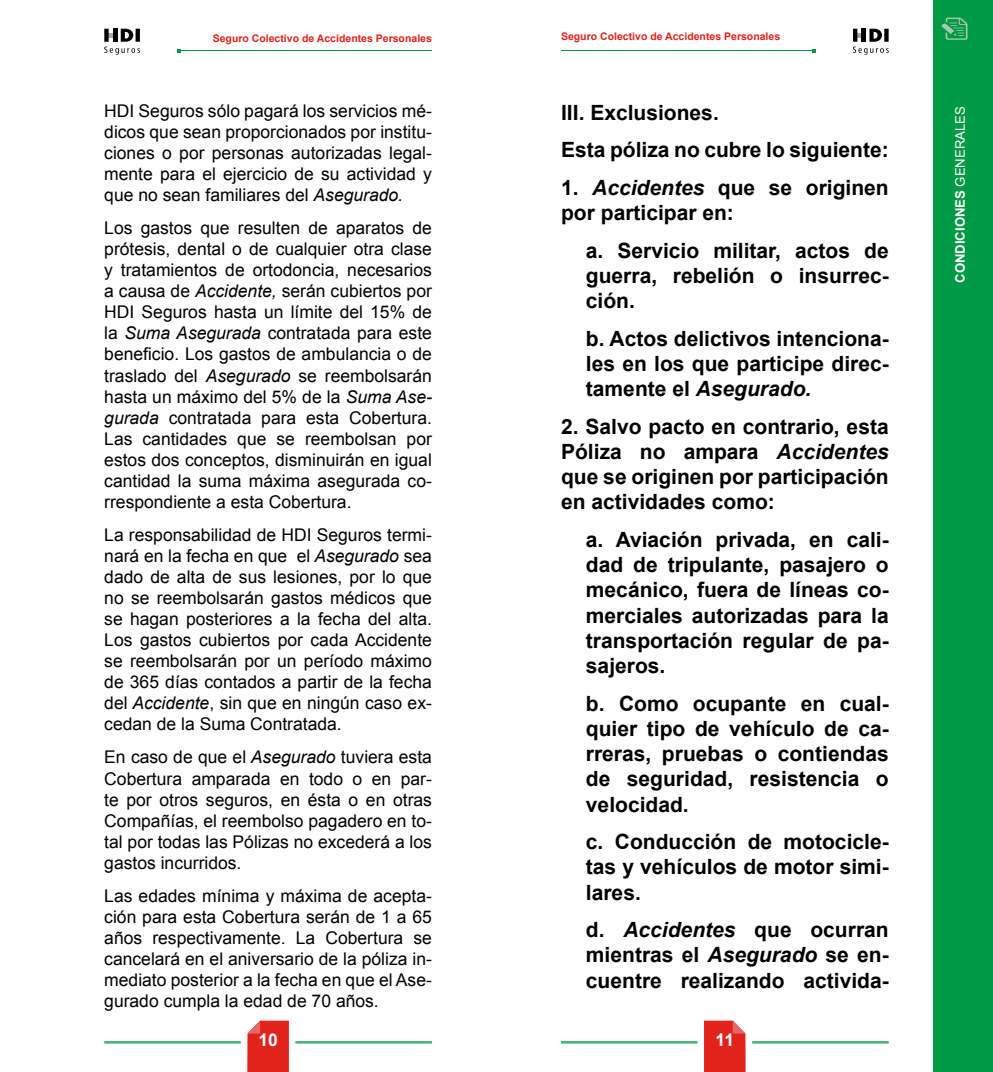
<style>
.page{position:relative;width:993px;height:1072px;background:#fff}
.page>*{position:absolute;margin:0;border:0;box-sizing:border-box;transform-origin:0 0}
.t1{font:700 21px/25.2px "Arial";color:#000;text-align:justify}
.t2{font:17.5px/21px "Arial";color:#000;text-align:justify}
.t3{font:700 17.5px "Arial";color:#fff}
.t4{font:700 13.12px "Arial";color:#fff}
.t5{font:700 10.5px "Arial";color:#e2231b}
.s1{font-style:italic}
.s2{font-weight:400}
</style>
<div class="page">
<svg style="left:247px;top:1020px;width:42px;height:51px;background:#e3332b"></svg>
<svg style="left:853px;top:29px;width:35px;height:26px"></svg>
<svg style="left:104px;top:29px;width:36px;height:26px"></svg>
<div style="left:933px;top:0;width:59px;height:1071px;background:#094"></div>
<hr style="left:104px;top:1041px;width:137px;height:1px;background:#094">
<hr style="left:104px;top:1042px;width:137px;height:1px;background:#094">
<hr style="left:295px;top:1041px;width:137px;height:1px;background:#094">
<hr style="left:295px;top:1042px;width:137px;height:1px;background:#094">
<svg style="left:704px;top:1020px;width:41px;height:51px;background:#e33028"></svg>
<hr style="left:752px;top:1041px;width:136px;height:1px;background:#094">
<hr style="left:752px;top:1042px;width:136px;height:1px;background:#094">
<hr style="left:561px;top:1041px;width:136px;height:1px;background:#094">
<hr style="left:561px;top:1042px;width:136px;height:1px;background:#094">
<svg style="left:941px;top:18px;width:26px;height:22px"></svg>
<hr style="left:561px;top:50px;width:252px;height:1px;background:#094">
<hr style="left:179px;top:50px;width:253px;height:1px;background:#094">
<p class="t5" style="left:213px;top:31px;width:221px">Seguro Colectivo de Accidentes Personales</p>
<p class="t5" style="left:561px;top:30px;width:221px">Seguro Colectivo de Accidentes Personales</p>
<p class="t2" style="left:104px;top:100px;width:329px">HDI Seguros sólo pagará los servicios mé&shy;dicos que sean proporcionados por institu&shy;ciones o por personas autorizadas legal&shy;mente para el ejercicio de su actividad y que no sean familiares del <span class="s1">Asegurado.</span></p>
<p class="t2" style="left:104px;top:218px;width:329px">Los gastos que resulten de aparatos de prótesis, dental o de cualquier otra clase y tratamientos de ortodoncia, necesarios a causa de <span class="s1">Accidente,</span> serán cubiertos por HDI Seguros hasta un límite del 15% de la <span class="s1">Suma Asegurada</span> contratada para este beneficio. Los gastos de ambulancia o de traslado del <span class="s1">Asegurado</span> se reembolsarán hasta un máximo del 5% de la <span class="s1">Suma Ase&shy;gurada</span> contratada para esta Cobertura.<br>Las cantidades que se reembolsan por estos dos conceptos, disminuirán en igual cantidad la suma máxima asegurada co&shy;rrespondiente a esta Cobertura.</p>
<p class="t2" style="left:104px;top:524px;width:329px">La responsabilidad de HDI Seguros termi&shy;nará en la fecha en que el <span class="s1">Asegurado</span> sea dado de alta de sus lesiones, por lo que no se reembolsarán gastos médicos que se hagan posteriores a la fecha del alta.<br>Los gastos cubiertos por cada Accidente se reembolsarán por un período máximo de 365 días contados a partir de la fecha del <span class="s1">Accidente</span>, sin que en ningún caso ex&shy;cedan de la Suma Contratada.</p>
<p class="t2" style="left:104px;top:747px;width:329px">En caso de que el <span class="s1">Asegurado</span> tuviera esta Cobertura amparada en todo o en par&shy;te por otros seguros, en ésta o en otras Compañías, el reembolso pagadero en to&shy;tal por todas las Pólizas no excederá a los gastos incurridos.</p>
<p class="t2" style="left:104px;top:885px;width:329px">Las edades mínima y máxima de acepta&shy;ción para esta Cobertura serán de 1 a 65 años respectivamente. La Cobertura se cancelará en el aniversario de la póliza in&shy;mediato posterior a la fecha en que el Ase&shy;gurado cumpla la edad de 70 años.</p>
<p class="t1" style="left:561px;top:94px;width:329px;line-height:37.6px">III. Exclusiones.<br>Esta póliza no cubre lo siguiente:</p>
<p class="t1" style="left:561px;top:175px;width:329px">1. <span class="s1">Accidentes</span> que se originen por participar en:</p>
<p class="t1" style="left:585px;top:238px;width:304px">a. Servicio militar, actos de guerra, rebelión o insurrec&shy;ción.</p>
<p class="t1" style="left:585px;top:326px;width:304px">b. Actos delictivos intenciona&shy;les en los que participe direc&shy;tamente el <span class="s1">Asegurado.</span></p>
<p class="t1" style="left:561px;top:414px;width:329px">2. Salvo pacto en contrario, esta Póliza no ampara <span class="s1">Accidentes </span>que se originen por participación en actividades como:</p>
<p class="t1" style="left:585px;top:527px;width:304px">a. Aviación privada, en cali&shy;dad de tripulante, pasajero o mecánico, fuera de líneas co&shy;merciales autorizadas para la transportación regular de pa&shy;sajeros.</p>
<p class="t1" style="left:585px;top:691px;width:304px">b. Como ocupante en cual&shy;quier tipo de vehículo de ca&shy;rreras, pruebas o contiendas de seguridad, resistencia o velocidad.</p>
<p class="t1" style="left:585px;top:829px;width:304px">c. Conducción de motocicle&shy;tas y vehículos de motor simi&shy;lares.</p>
<p class="t1" style="left:585px;top:917px;width:304px">d. <span class="s1">Accidentes</span> que ocurran mientras el <span class="s1">Asegurado</span> se en&shy;cuentre realizando activida-</p>
<p class="t3" style="left:258px;top:1028px;width:21px">10</p>
<p class="t3" style="left:715px;top:1028px;width:20px">11</p>
<p class="t4" style="left:951px;top:283px;width:178px;rotate:-90deg">CONDICIONES <span class="s2">GENERALES</span></p>
</div>
